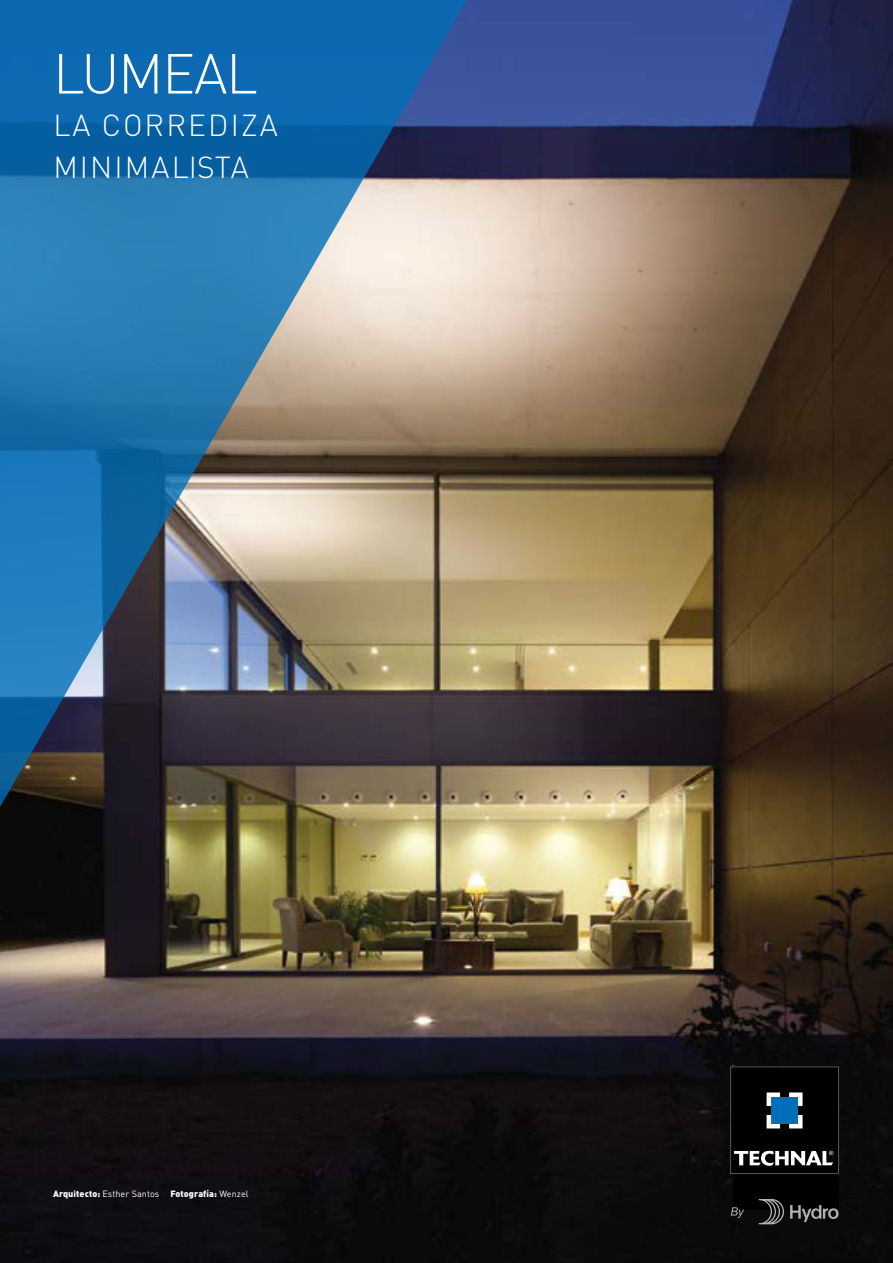
<style>
.page{position:relative;width:893px;height:1263px;background:#fff}
.page>*{position:absolute;margin:0;border:0;box-sizing:border-box;transform-origin:0 0}
.t1{font:300 55.5px "DIN Pro";letter-spacing:-.025em;color:#fff}
.t2{font:300 30px/42px "DIN Pro";letter-spacing:.07em;color:#fff}
.t3{font:900 9px "DIN Pro";letter-spacing:.01em;color:#fff}
.s1{font-weight:400}
</style>
<div class="page">
<img style="left:0;top:0;width:893px;height:1263px">
<img style="left:0;top:0;width:474px;height:829px">
<div style="left:733px;top:1103px;width:105px;height:106px;background:#000"></div>
<svg style="left:790px;top:1205px;width:48px;height:17px"></svg>
<svg style="left:759px;top:1199px;width:25px;height:25px"></svg>
<svg style="left:731px;top:1207px;width:13px;height:11px"></svg>
<div style="left:731px;top:1065px;width:107px;height:108px;background:#000"></div>
<div style="left:771px;top:1097px;width:27px;height:27px;background:#006eb7"></div>
<svg style="left:767px;top:1092px;width:13px;height:14px"></svg>
<svg style="left:767px;top:1115px;width:13px;height:13px"></svg>
<svg style="left:789px;top:1115px;width:13px;height:13px"></svg>
<svg style="left:789px;top:1092px;width:13px;height:14px"></svg>
<svg style="left:734px;top:1151px;width:99px;height:15px"></svg>
<div style="left:730px;top:1066px;width:109px;height:108px;border:1px solid #575756"></div>
<h1 class="t1" style="left:53px;top:36px;width:206px">LUMEAL</h1>
<h2 class="t2" style="left:53px;top:102px;width:226px">LA CORREDIZA<br>MINIMALISTA</h2>
<p class="t3" style="left:53px;top:1188px;width:197px">Arquitecto: <span class="s1">Esther Santos</span> Fotografía: <span class="s1">Wenzel</span></p>
</div>
